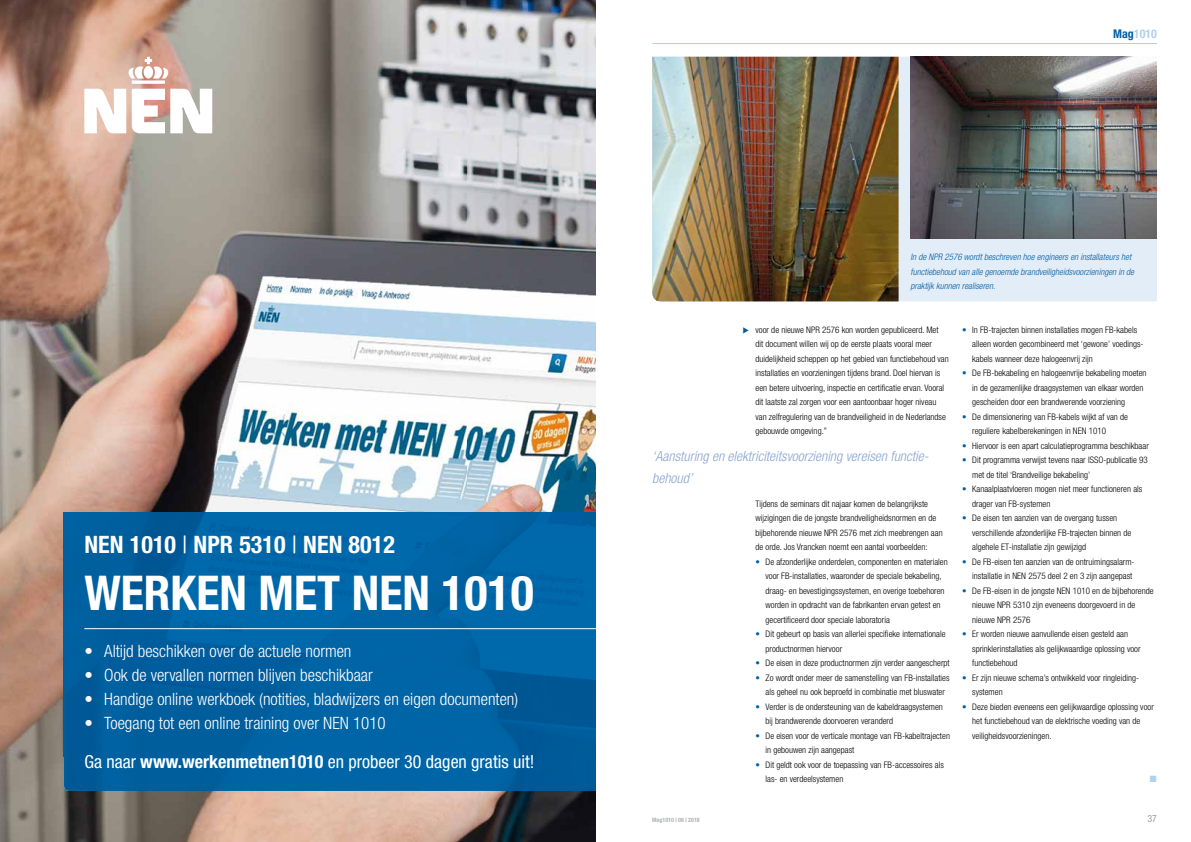
<style>
.page{position:relative;width:1191px;height:842px;background:#fff}
.page>*{position:absolute;margin:0;border:0;box-sizing:border-box;transform-origin:0 0}
.t1{font:700 condensed 48px "Helvetica Neue";color:#fff}
.t2{font:700 condensed 24px "Helvetica Neue";letter-spacing:.005em;color:#fff}
.t3{font:condensed 18px "Helvetica Neue";color:#fff}
.t4{font:300 condensed 17px "Helvetica Neue";color:#fff}
.t5{font:italic 300 condensed 14px/22px "Helvetica Neue";color:#89a5d0}
.t6{font:700 condensed 12px "Helvetica Neue";color:#b0d2ec}
.t7{font:condensed 10px "Helvetica Neue";color:#9c9e9f}
.t8{font:300 condensed 9px/14.5px "Helvetica Neue";color:#000}
.t9{font:italic 300 condensed 9px/14.5px "Helvetica Neue";color:#005da4}
.t10{font:9px "Zapf Dingbats";color:#b0d2ec}
.t11{font:700 condensed 6px "Helvetica Neue";color:#b1b3b4}
.s1{font-weight:400}
.s2{font-weight:700}
.s3{color:#005da4}
</style>
<div class="page">
<hr style="left:652px;top:43px;width:505px;height:1px;background:#b0d2ec">
<div style="left:898px;top:57px;width:259px;height:244px;background:#e2edf8"></div>
<img style="left:652px;top:57px;width:246px;height:244px">
<img style="left:910px;top:57px;width:247px;height:181px">
<img style="left:0;top:0;width:468px;height:493px">
<img style="left:468px;top:0;width:127px;height:512px">
<img style="left:0;top:493px;width:93px;height:349px">
<img style="left:93px;top:493px;width:375px;height:19px">
<img style="left:93px;top:791px;width:502px;height:51px">
<svg style="left:84px;top:57px;width:128px;height:76px"></svg>
<img style="left:64px;top:512px;width:531px;height:279px">
<hr style="left:84px;top:628px;width:511px;height:1px;background:#fff">
<h2 class="t2" style="left:84px;top:530px;width:312px">NEN 1010 <span class="s1">|</span> NPR 5310 <span class="s1">|</span> NEN 8012</h2>
<h1 class="t1" style="left:84px;top:563px;width:451px">WERKEN MET NEN 1010</h1>
<h3 class="t4" style="left:84px;top:641px;width:269px">• Altijd beschikken over de actuele normen</h3>
<h3 class="t4" style="left:84px;top:665px;width:290px">• Ook de vervallen normen blijven beschikbaar</h3>
<h3 class="t4" style="left:84px;top:689px;width:435px">• Handige online werkboek (notities, bladwijzers en eigen documenten)</h3>
<h3 class="t4" style="left:84px;top:713px;width:303px">• Toegang tot een online training over NEN 1010</h3>
<h3 class="t3" style="left:84px;top:751px;width:451px">Ga naar <span class="s2">www.werkenmetnen1010</span> en probeer 30 dagen gratis uit!</h3>
<h3 class="t6" style="left:1113px;top:26px;width:45px"><span class="s3">Mag</span>1010</h3>
<p class="t9" style="left:910px;top:250px;width:225px">In de NPR 2576 wordt beschreven hoe engineers en installateurs het functiebehoud van alle genoemde brandveiligheidsvoorzieningen in de praktijk kunnen realiseren.</p>
<p class="t8" style="left:755px;top:322px;width:195px">voor de nieuwe NPR 2576 kon worden gepubliceerd. Met dit document willen wij op de eerste plaats vooral meer duidelijkheid scheppen op het gebied van functiebehoud van installaties en voorzieningen tijdens brand. Doel hiervan is een betere uitvoering, inspectie en certificatie ervan. Vooral dit laatste zal zorgen voor een aantoonbaar hoger niveau van zelfregulering van de brandveiligheid in de Nederlandse gebouwde omgeving.”</p>
<h3 class="t5" style="left:652px;top:445px;width:276px">‘Aansturing en elektriciteitsvoorziening vereisen functie&shy;behoud’</h3>
<p class="t8" style="left:755px;top:496px;width:189px">Tijdens de seminars dit najaar komen de belangrijkste wijzigingen die de jongste brandveiligheidsnormen en de bijbehorende nieuwe NPR 2576 met zich meebrengen aan de orde. Jos Vrancken noemt een aantal voorbeelden:</p>
<p class="t8" style="left:765px;top:554px;width:184px;text-indent:-10px"><span class="s3">•</span> De afzonderlijke onderdelen, componenten en materialen voor FB-installaties, waaronder de speciale bekabeling, draag- en bevestigingssystemen, en overige toebehoren worden in opdracht van de fabrikanten ervan getest en gecertificeerd door speciale laboratoria</p>
<p class="t8" style="left:765px;top:627px;width:182px;text-indent:-10px"><span class="s3">•</span> Dit gebeurt op basis van allerlei specifieke internationale productnormen hiervoor</p>
<p class="t8" style="left:755px;top:656px;width:196px"><span class="s3">•</span> De eisen in deze productnormen zijn verder aangescherpt</p>
<p class="t8" style="left:755px;top:670px;width:195px;text-align:center"><span class="s3">•</span> Zo wordt onder meer de samenstelling van FB-installaties als geheel nu ook beproefd in combinatie met bluswater</p>
<p class="t8" style="left:765px;top:699px;width:179px;text-indent:-10px"><span class="s3">•</span> Verder is de ondersteuning van de kabeldraagsystemen bij brandwerende doorvoeren veranderd</p>
<p class="t8" style="left:765px;top:728px;width:186px;text-indent:-10px"><span class="s3">•</span> De eisen voor de verticale montage van FB-kabeltrajecten in gebouwen zijn aangepast</p>
<p class="t8" style="left:765px;top:757px;width:180px;text-indent:-10px"><span class="s3">•</span> Dit geldt ook voor de toepassing van FB-accessoires als las- en verdeelsystemen</p>
<p class="t8" style="left:972px;top:322px;width:172px;text-indent:-10px"><span class="s3">•</span> In FB-trajecten binnen installaties mogen FB-kabels alleen worden gecombineerd met ‘gewone’ voedings&shy;kabels wanneer deze halogeenvrij zijn</p>
<p class="t8" style="left:972px;top:366px;width:176px;text-indent:-10px"><span class="s3">•</span> De FB-bekabeling en halogeenvrije bekabeling moeten in de gezamenlijke draagsystemen van elkaar worden gescheiden door een brandwerende voorziening</p>
<p class="t8" style="left:972px;top:409px;width:157px;text-indent:-10px"><span class="s3">•</span> De dimensionering van FB-kabels wijkt af van de reguliere kabelberekeningen in NEN 1010</p>
<p class="t8" style="left:962px;top:438px;width:188px"><span class="s3">•</span> Hiervoor is een apart calculatieprogramma beschikbaar</p>
<p class="t8" style="left:972px;top:453px;width:177px;text-indent:-10px"><span class="s3">•</span> Dit programma verwijst tevens naar ISSO-publicatie 93 met de titel ‘Brandveilige bekabeling’</p>
<p class="t8" style="left:972px;top:482px;width:172px;text-indent:-10px"><span class="s3">•</span> Kanaalplaatvloeren mogen niet meer functioneren als drager van FB-systemen</p>
<p class="t8" style="left:972px;top:511px;width:161px;text-indent:-10px"><span class="s3">•</span> De eisen ten aanzien van de overgang tussen verschillende afzonderlijke FB-trajecten binnen de algehele ET-installatie zijn gewijzigd</p>
<p class="t8" style="left:962px;top:554px;width:173px;text-align:right"><span class="s3">•</span> De FB-eisen ten aanzien van de ontruimingsalarm&shy;installatie in NEN 2575 deel 2 en 3 zijn aangepast</p>
<p class="t8" style="left:972px;top:583px;width:183px;text-indent:-10px"><span class="s3">•</span> De FB-eisen in de jongste NEN 1010 en de bijbehorende nieuwe NPR 5310 zijn eveneens doorgevoerd in de nieuwe NPR 2576</p>
<p class="t8" style="left:972px;top:627px;width:170px;text-indent:-10px"><span class="s3">•</span> Er worden nieuwe aanvullende eisen gesteld aan sprinklerinstallaties als gelijkwaardige oplossing voor functiebehoud</p>
<p class="t8" style="left:972px;top:670px;width:167px;text-indent:-10px"><span class="s3">•</span> Er zijn nieuwe schema’s ontwikkeld voor ringleiding&shy;systemen</p>
<p class="t8" style="left:972px;top:699px;width:183px;text-indent:-10px"><span class="s3">•</span> Deze bieden eveneens een gelijkwaardige oplossing voor het functiebehoud van de elektrische voeding van de veiligheidsvoorzieningen.</p>
<p class="t10" style="left:1149px;top:775px;width:8px">■</p>
<p class="t11" style="left:652px;top:816px;width:49px">Mag1010 | 06 | 2018</p>
<p class="t7" style="left:1147px;top:812px;width:11px">37</p>
</div>
